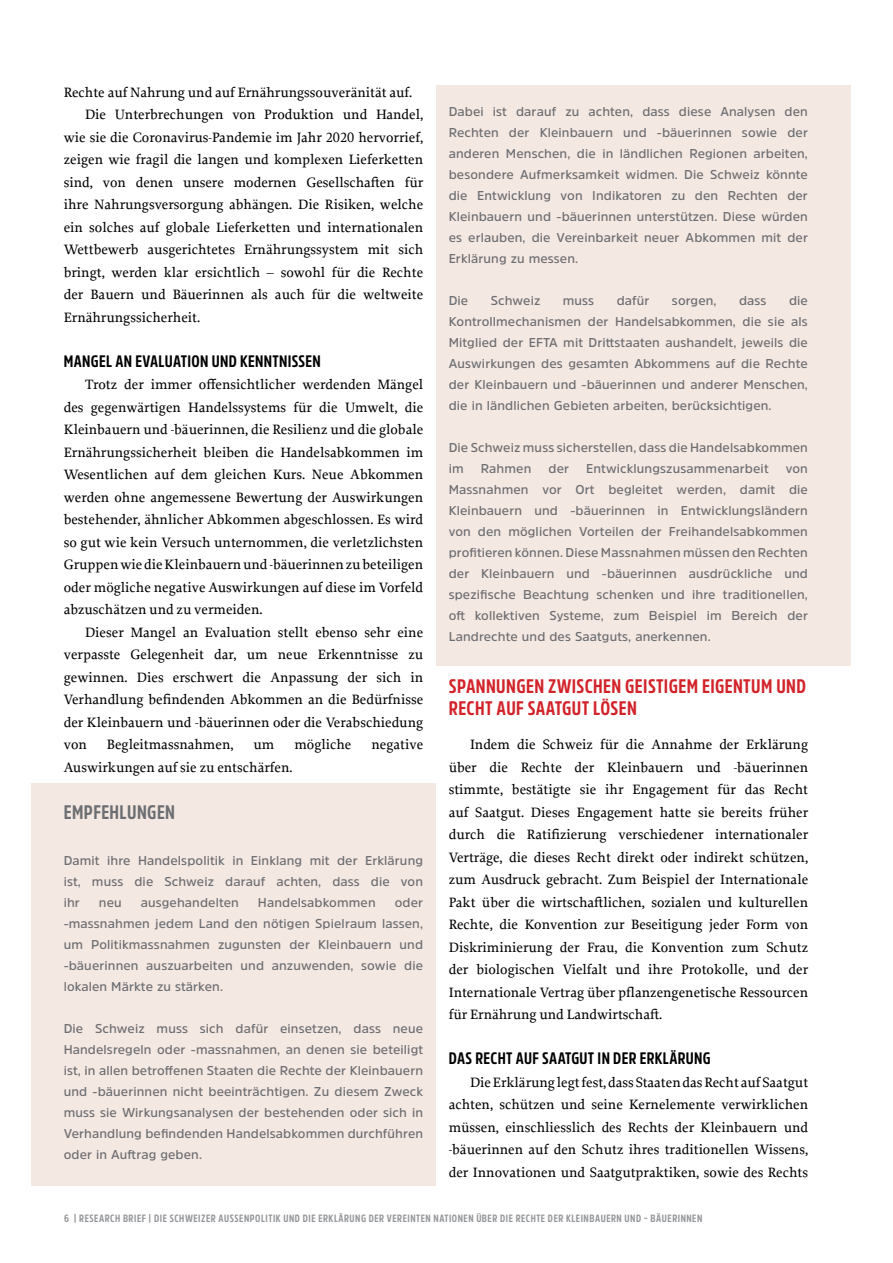
<style>
.page{position:relative;width:893px;height:1263px;background:#fff}
.page>*{position:absolute;margin:0;border:0;box-sizing:border-box;transform-origin:0 0}
.t1{font:700 19.5px/22.5px "Amsi Pro Cond";letter-spacing:.02em;color:#d2232a}
.t2{font:700 19.5px "Amsi Pro Cond";letter-spacing:.02em;color:#6d6e71}
.t3{font:700 16.5px "Amsi Pro Cond";letter-spacing:.02em;color:#000}
.t4{font:500 14.25px/22.5px "Proforma";color:#000;text-align:justify}
.t5{font:600 12.75px/21px "Amsi Pro";letter-spacing:.01em;color:#6d6e71;text-align:justify}
.t6{font:700 10.5px "Amsi Pro Cond";letter-spacing:.05em;color:#939598}
</style>
<div class="page">
<div style="left:32px;top:783px;width:404px;height:403px;background:#f4e8e2"></div>
<div style="left:436px;top:85px;width:414px;height:580px;background:#f4e8e2"></div>
<p class="t4" style="left:64px;top:81px;width:350px">Rechte auf Nahrung und auf Ernährungssouveränität auf.</p>
<p class="t4" style="left:85px;top:103px;width:340px">Die Unterbrechungen von Produktion und Handel,</p>
<p class="t4" style="left:64px;top:126px;width:361px">wie sie die Coronavirus-Pandemie im Jahr 2020 hervorrief,</p>
<p class="t4" style="left:64px;top:148px;width:361px">zeigen wie fragil die langen und komplexen Lieferketten</p>
<p class="t4" style="left:64px;top:171px;width:361px">sind, von denen unsere modernen Gesellschaften für</p>
<p class="t4" style="left:64px;top:193px;width:361px">ihre Nahrungsversorgung abhängen. Die Risiken, welche</p>
<p class="t4" style="left:64px;top:216px;width:361px">ein solches auf globale Lieferketten und internationalen</p>
<p class="t4" style="left:64px;top:238px;width:361px">Wettbewerb ausgerichtetes Ernährungssystem mit sich</p>
<p class="t4" style="left:64px;top:261px;width:361px">bringt, werden klar ersichtlich – sowohl für die Rechte</p>
<p class="t4" style="left:64px;top:283px;width:361px">der Bauern und Bäuerinnen als auch für die weltweite</p>
<p class="t4" style="left:64px;top:306px;width:138px">Ernährungssicherheit.</p>
<p class="t3" style="left:64px;top:350px;width:258px">MANGEL AN EVALUATION UND KENNTNISSEN</p>
<p class="t4" style="left:64px;top:373px;width:361px;text-indent:21px">Trotz der immer offensichtlicher werdenden Mängel des gegenwärtigen Handelssystems für die Umwelt, die Kleinbauern und -bäuerinnen, die Resilienz und die globale Ernährungssicherheit bleiben die Handelsabkommen im Wesentlichen auf dem gleichen Kurs. Neue Abkommen werden ohne angemessene Bewertung der Auswirkungen bestehender, ähnlicher Abkommen abgeschlossen. Es wird so gut wie kein Versuch unternommen, die verletzlichsten Gruppen wie die Kleinbauern und -bäuerinnen zu beteiligen oder mögliche negative Auswirkungen auf diese im Vorfeld abzuschätzen und zu vermeiden.</p>
<p class="t4" style="left:64px;top:621px;width:361px;text-indent:21px">Dieser Mangel an Evaluation stellt ebenso sehr eine verpasste Gelegenheit dar, um neue Erkenntnisse zu gewinnen. Dies erschwert die Anpassung der sich in Verhandlung befindenden Abkommen an die Bedürfnisse der Kleinbauern und -bäuerinnen oder die Verabschiedung von</p>
<p class="t4" style="left:107px;top:733px;width:128px">Begleitmassnahmen,</p>
<p class="t4" style="left:254px;top:733px;width:22px">um</p>
<p class="t4" style="left:294px;top:733px;width:59px">mögliche</p>
<p class="t4" style="left:371px;top:733px;width:53px">negative</p>
<p class="t4" style="left:64px;top:756px;width:230px">Auswirkungen auf sie zu entschärfen.</p>
<h1 class="t2" style="left:64px;top:799px;width:113px">EMPFEHLUNGEN</h1>
<p class="t5" style="left:64px;top:850px;width:361px">Damit ihre Handelspolitik in Einklang mit der Erklärung ist, muss die Schweiz darauf achten, dass die von ihr</p>
<p class="t5" style="left:64px;top:892px;width:361px;text-indent:331px">oder -massnahmen jedem Land den nötigen Spielraum lassen, um Politikmassnahmen zugunsten der Kleinbauern und -bäuerinnen auszuarbeiten und anzuwenden, sowie die lokalen Märkte zu stärken.</p>
<p class="t5" style="left:64px;top:1018px;width:361px">Die Schweiz muss sich dafür einsetzen, dass neue Handelsregeln oder -massnahmen, an denen sie beteiligt ist, in allen betroffenen Staaten die Rechte der Kleinbauern und -bäuerinnen nicht beeinträchtigen. Zu diesem Zweck muss sie Wirkungsanalysen der bestehenden oder sich in Verhandlung befindenden Handelsabkommen durchführen oder in Auftrag geben.</p>
<p class="t5" style="left:99px;top:892px;width:24px">neu</p>
<p class="t5" style="left:141px;top:892px;width:100px">ausgehandelten</p>
<p class="t5" style="left:258px;top:892px;width:119px">Handelsabkommen</p>
<p class="t5" style="left:449px;top:101px;width:361px">Dabei ist darauf zu achten, dass diese Analysen den Rechten der Kleinbauern und -bäuerinnen sowie der anderen Menschen, die in ländlichen Regionen arbeiten, besondere Aufmerksamkeit widmen. Die Schweiz könnte die Entwicklung von Indikatoren zu den Rechten der Kleinbauern und -bäuerinnen unterstützen. Diese würden es erlauben, die Vereinbarkeit neuer Abkommen mit der Erklärung zu messen.</p>
<p class="t5" style="left:449px;top:290px;width:21px">Die</p>
<p class="t5" style="left:491px;top:290px;width:51px">Schweiz</p>
<p class="t5" style="left:563px;top:290px;width:33px">muss</p>
<p class="t5" style="left:617px;top:290px;width:34px">dafür</p>
<p class="t5" style="left:672px;top:290px;width:46px">sorgen,</p>
<p class="t5" style="left:739px;top:290px;width:29px">dass</p>
<p class="t5" style="left:449px;top:290px;width:361px;text-indent:340px">die Kontrollmechanismen der Handelsabkommen, die sie als Mitglied der EFTA mit Drittstaaten aushandelt, jeweils die Auswirkungen des gesamten Abkommens auf die Rechte der Kleinbauern und -bäuerinnen und anderer Menschen, die in ländlichen Gebieten arbeiten, berücksichtigen.</p>
<p class="t5" style="left:449px;top:437px;width:361px">Die Schweiz muss sicherstellen, dass die Handelsabkommen im</p>
<p class="t5" style="left:481px;top:458px;width:52px">Rahmen</p>
<p class="t5" style="left:548px;top:458px;width:22px">der</p>
<p class="t5" style="left:586px;top:458px;width:184px">Entwicklungszusammenarbeit</p>
<p class="t5" style="left:449px;top:458px;width:361px;text-indent:337px">von Massnahmen vor Ort begleitet werden, damit die Kleinbauern und -bäuerinnen in Entwicklungsländern von den möglichen Vorteilen der Freihandelsabkommen profitieren können. Diese Massnahmen müssen den Rechten der Kleinbauern und -bäuerinnen ausdrückliche und spezifische Beachtung schenken und ihre traditionellen, oft kollektiven Systeme, zum Beispiel im Bereich der Landrechte und des Saatguts, anerkennen.</p>
<h1 class="t1" style="left:449px;top:674px;width:359px">SPANNUNGEN ZWISCHEN GEISTIGEM EIGENTUM UND<br>RECHT AUF SAATGUT LÖSEN</h1>
<p class="t4" style="left:449px;top:733px;width:361px;text-indent:21px">Indem die Schweiz für die Annahme der Erklärung über die Rechte der Kleinbauern und -bäuerinnen stimmte, bestätigte sie ihr Engagement für das Recht auf Saatgut. Dieses Engagement hatte sie bereits früher durch die Ratifizierung verschiedener internationaler Verträge, die dieses Recht direkt oder indirekt schützen, zum Ausdruck gebracht. Zum Beispiel der Internationale Pakt über die wirtschaftlichen, sozialen und kulturellen Rechte, die Konvention zur Beseitigung jeder Form von Diskriminierung der Frau, die Konvention zum Schutz der biologischen Vielfalt und ihre Protokolle, und der Internationale Vertrag über pflanzengenetische Ressourcen für Ernährung und Landwirtschaft.</p>
<p class="t3" style="left:449px;top:1047px;width:263px">DAS RECHT AUF SAATGUT IN DER ERKLÄRUNG</p>
<p class="t4" style="left:449px;top:1071px;width:361px;text-indent:21px">Die Erklärung legt fest, dass Staaten das Recht auf Saatgut achten, schützen und seine Kernelemente verwirklichen müssen, einschliesslich des Rechts der Kleinbauern und -bäuerinnen auf den Schutz ihres traditionellen Wissens, der Innovationen und Saatgutpraktiken, sowie des Rechts</p>
<p class="t6" style="left:64px;top:1211px;width:640px">6 | RESEARCH BRIEF | DIE SCHWEIZER AUSSENPOLITIK UND DIE ERKLÄRUNG DER VEREINTEN NATIONEN ÜBER DIE RECHTE DER KLEINBAUERN UND – BÄUERINNEN</p>
</div>
